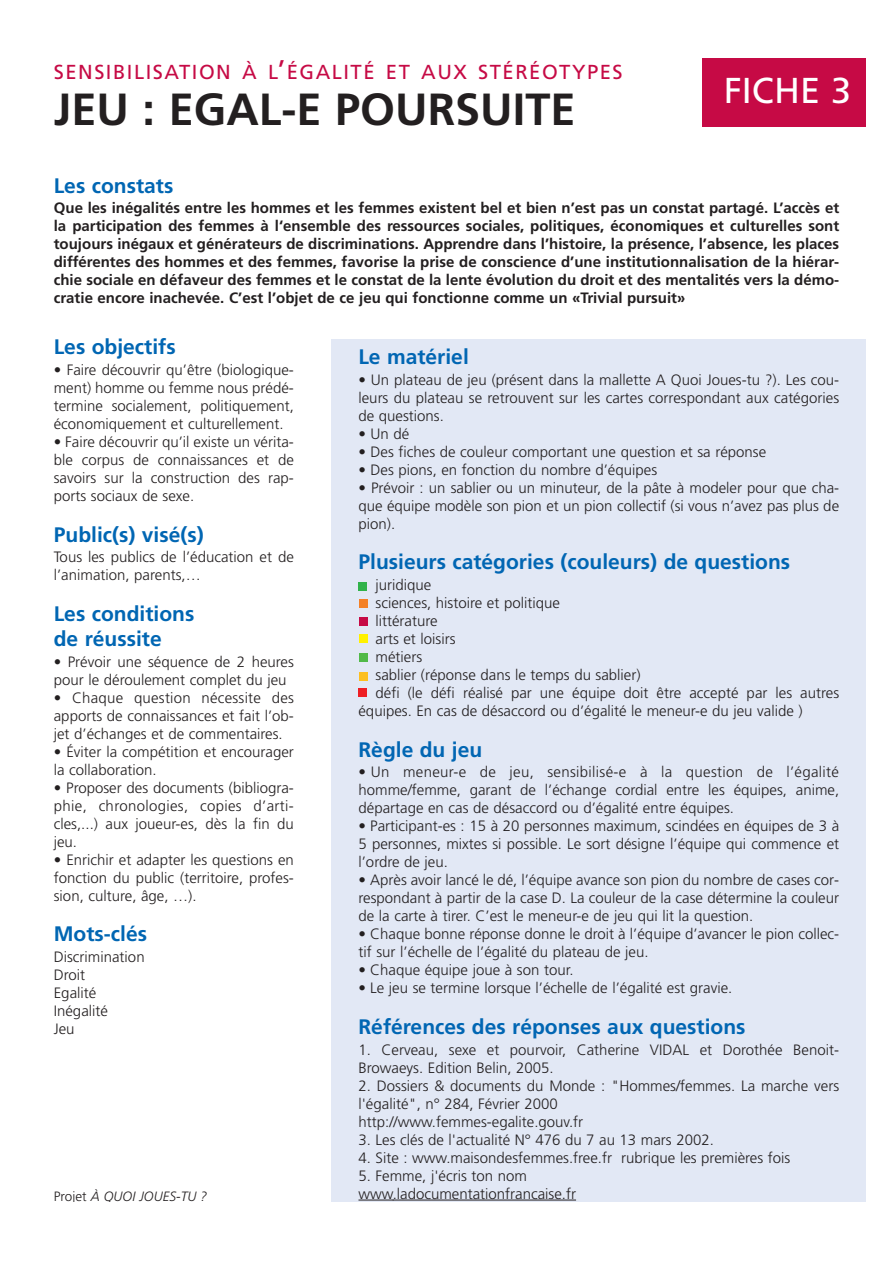
<style>
.page{position:relative;width:893px;height:1263px;background:#fff}
.page>*{position:absolute;margin:0;border:0;box-sizing:border-box;transform-origin:0 0}
.t1{font:700 45px "Frutiger";color:#231f20}
.t2{font:36px "Frutiger";color:#fff}
.t3{font:700 21px/25.2px "Frutiger";color:#0166b3}
.t4{font:20.25px "Frutiger";letter-spacing:.075em;color:#c60a45}
.t5{font:300 15px/18px "Frutiger";color:#231f20;text-align:justify}
.t6{font:700 15px/18px "Frutiger";color:#231f20;text-align:justify}
.t7{font:italic 300 13.5px "Frutiger";color:#231f20}
.s1{font-size:27px}
.s2{font-style:normal}
</style>
<div class="page">
<div style="left:331px;top:339px;width:535px;height:863px;background:#e2e8f5"></div>
<div style="left:702px;top:58px;width:164px;height:69px;background:#c60a45"></div>
<hr style="left:358px;top:1200px;width:35px;height:1px;background:#231f20">
<hr style="left:392px;top:1200px;width:184px;height:1px;background:#231f20">
<div style="left:358px;top:583px;width:8px;height:8px;background:#30b24a"></div>
<div style="left:359px;top:599px;width:9px;height:9px;background:#f48026"></div>
<div style="left:359px;top:617px;width:9px;height:9px;background:#c60a45"></div>
<div style="left:359px;top:635px;width:9px;height:8px;background:#fff101"></div>
<div style="left:359px;top:654px;width:9px;height:8px;background:#51b948"></div>
<div style="left:359px;top:672px;width:9px;height:9px;background:#fdbf20"></div>
<div style="left:358px;top:689px;width:9px;height:8px;background:#ee1e24"></div>
<h3 class="t4" style="left:54px;top:63px;width:570px">SENSIBILISATION À L<span class="s1">’</span>ÉGALITÉ ET AUX STÉRÉOTYPES</h3>
<h1 class="t1" style="left:54px;top:91px;width:523px">JEU : EGAL-E POURSUITE</h1>
<h2 class="t2" style="left:724px;top:76px;width:129px">FICHE 3</h2>
<h3 class="t3" style="left:54px;top:174px;width:121px">Les constats</h3>
<p class="t6" style="left:54px;top:200px;width:786px">Que les inégalités entre les hommes et les femmes existent bel et bien n’est pas un constat partagé. L’accès et la participation des femmes à l‘ensemble des ressources sociales, politiques, économiques et culturelles sont toujours inégaux et générateurs de discriminations. Apprendre dans l’histoire, la présence, l’absence, les places différentes des hommes et des femmes, favorise la prise de conscience d’une institutionnalisation de la hiérar&shy;chie sociale en défaveur des femmes et le constat de la lente évolution du droit et des mentalités vers la démo&shy;cratie encore inachevée. C’est l’objet de ce jeu qui fonctionne comme un «Trivial pursuit»</p>
<h3 class="t3" style="left:54px;top:336px;width:123px">Les objectifs</h3>
<p class="t5" style="left:54px;top:362px;width:242px">• Faire découvrir qu’être (biologique&shy;ment) homme ou femme nous prédé&shy;termine socialement, politiquement, économiquement et culturellement.</p>
<p class="t5" style="left:54px;top:434px;width:242px">• Faire découvrir qu’il existe un vérita&shy;ble corpus de connaissances et de savoirs sur la construction des rap&shy;ports sociaux de sexe.</p>
<h3 class="t3" style="left:54px;top:523px;width:151px">Public(s) visé(s)</h3>
<p class="t5" style="left:54px;top:549px;width:241px">Tous les publics de l’éducation et de l’animation, parents,…</p>
<h3 class="t3" style="left:54px;top:602px;width:142px">Les conditions de réussite</h3>
<p class="t5" style="left:54px;top:654px;width:241px">• Prévoir une séquence de 2 heures pour le déroulement complet du jeu</p>
<p class="t5" style="left:54px;top:690px;width:242px">• Chaque question nécessite des apports de connaissances et fait l’ob&shy;jet d’échanges et de commentaires.</p>
<p class="t5" style="left:54px;top:744px;width:242px">• Éviter la compétition et encourager la collaboration.</p>
<p class="t5" style="left:54px;top:780px;width:242px">• Proposer des documents (bibliogra&shy;phie, chronologies, copies d’arti&shy;cles,...) aux joueur-es, dès la fin du jeu.</p>
<p class="t5" style="left:54px;top:852px;width:242px">• Enrichir et adapter les questions en fonction du public (territoire, profes&shy;sion, culture, âge, …).</p>
<h3 class="t3" style="left:54px;top:923px;width:95px">Mots-clés</h3>
<p class="t5" style="left:54px;top:949px;width:92px;text-align:left">Discrimination<br>Droit<br>Egalité<br>Inégalité<br>Jeu</p>
<h3 class="t3" style="left:358px;top:346px;width:112px">Le matériel</h3>
<p class="t5" style="left:358px;top:372px;width:482px">• Un plateau de jeu (présent dans la mallette A Quoi Joues-tu ?). Les cou&shy;leurs du plateau se retrouvent sur les cartes correspondant aux catégories de questions.</p>
<p class="t5" style="left:358px;top:426px;width:52px">• Un dé</p>
<p class="t5" style="left:358px;top:444px;width:409px">• Des fiches de couleur comportant une question et sa réponse</p>
<p class="t5" style="left:358px;top:462px;width:300px">• Des pions, en fonction du nombre d’équipes</p>
<p class="t5" style="left:358px;top:480px;width:482px">• Prévoir : un sablier ou un minuteur, de la pâte à modeler pour que cha&shy;que équipe modèle son pion et un pion collectif (si vous n’avez pas plus de pion).</p>
<h3 class="t3" style="left:358px;top:551px;width:433px">Plusieurs catégories (couleurs) de questions</h3>
<p class="t5" style="left:375px;top:577px;width:57px">juridique</p>
<p class="t5" style="left:375px;top:595px;width:186px">sciences, histoire et politique</p>
<p class="t5" style="left:375px;top:613px;width:64px">littérature</p>
<p class="t5" style="left:375px;top:631px;width:81px">arts et loisirs</p>
<p class="t5" style="left:375px;top:649px;width:48px">métiers</p>
<p class="t5" style="left:375px;top:667px;width:267px">sablier (réponse dans le temps du sablier)</p>
<p class="t5" style="left:375px;top:685px;width:465px">défi (le défi réalisé par une équipe doit être accepté par les autres</p>
<p class="t5" style="left:358px;top:703px;width:445px">équipes. En cas de désaccord ou d’égalité le meneur-e du jeu valide )</p>
<h3 class="t3" style="left:358px;top:738px;width:125px">Règle du jeu</h3>
<p class="t5" style="left:358px;top:764px;width:482px">• Un meneur-e de jeu, sensibilisé-e à la question de l’égalité homme/femme, garant de l’échange cordial entre les équipes, anime, départage en cas de désaccord ou d’égalité entre équipes.</p>
<p class="t5" style="left:358px;top:818px;width:482px">• Participant-es : 15 à 20 personnes maximum, scindées en équipes de 3 à 5 personnes, mixtes si possible. Le sort désigne l’équipe qui commence et l’ordre de jeu.</p>
<p class="t5" style="left:358px;top:872px;width:482px">• Après avoir lancé le dé, l’équipe avance son pion du nombre de cases cor&shy;respondant à partir de la case D. La couleur de la case détermine la couleur de la carte à tirer. C’est le meneur-e de jeu qui lit la question.</p>
<p class="t5" style="left:358px;top:926px;width:482px">• Chaque bonne réponse donne le droit à l’équipe d’avancer le pion collec&shy;tif sur l’échelle de l’égalité du plateau de jeu.</p>
<p class="t5" style="left:358px;top:962px;width:216px">• Chaque équipe joue à son tour.</p>
<p class="t5" style="left:358px;top:980px;width:375px">• Le jeu se termine lorsque l’échelle de l’égalité est gravie.</p>
<h3 class="t3" style="left:358px;top:1016px;width:388px">Références des réponses aux questions</h3>
<p class="t5" style="left:358px;top:1042px;width:482px">1. Cerveau, sexe et pourvoir, Catherine VIDAL et Dorothée Benoit-<br>Browaeys. Edition Belin, 2005.</p>
<p class="t5" style="left:358px;top:1078px;width:482px;text-align:left">2. Dossiers &amp; documents du Monde : "Hommes/femmes. La marche vers l'égalité", n° 284, Février 2000<br>http://www.femmes-egalite.gouv.fr</p>
<p class="t5" style="left:358px;top:1132px;width:357px">3. Les clés de l'actualité N° 476 du 7 au 13 mars 2002.</p>
<p class="t5" style="left:358px;top:1150px;width:433px">4. Site : www.maisondesfemmes.free.fr rubrique les premières fois</p>
<p class="t5" style="left:358px;top:1168px;width:219px">5. Femme, j'écris ton nom www.ladocumentationfrancaise.fr</p>
<p class="t7" style="left:54px;top:1191px;width:155px"><span class="s2">Projet</span> À QUOI JOUES-TU ?</p>
</div>
